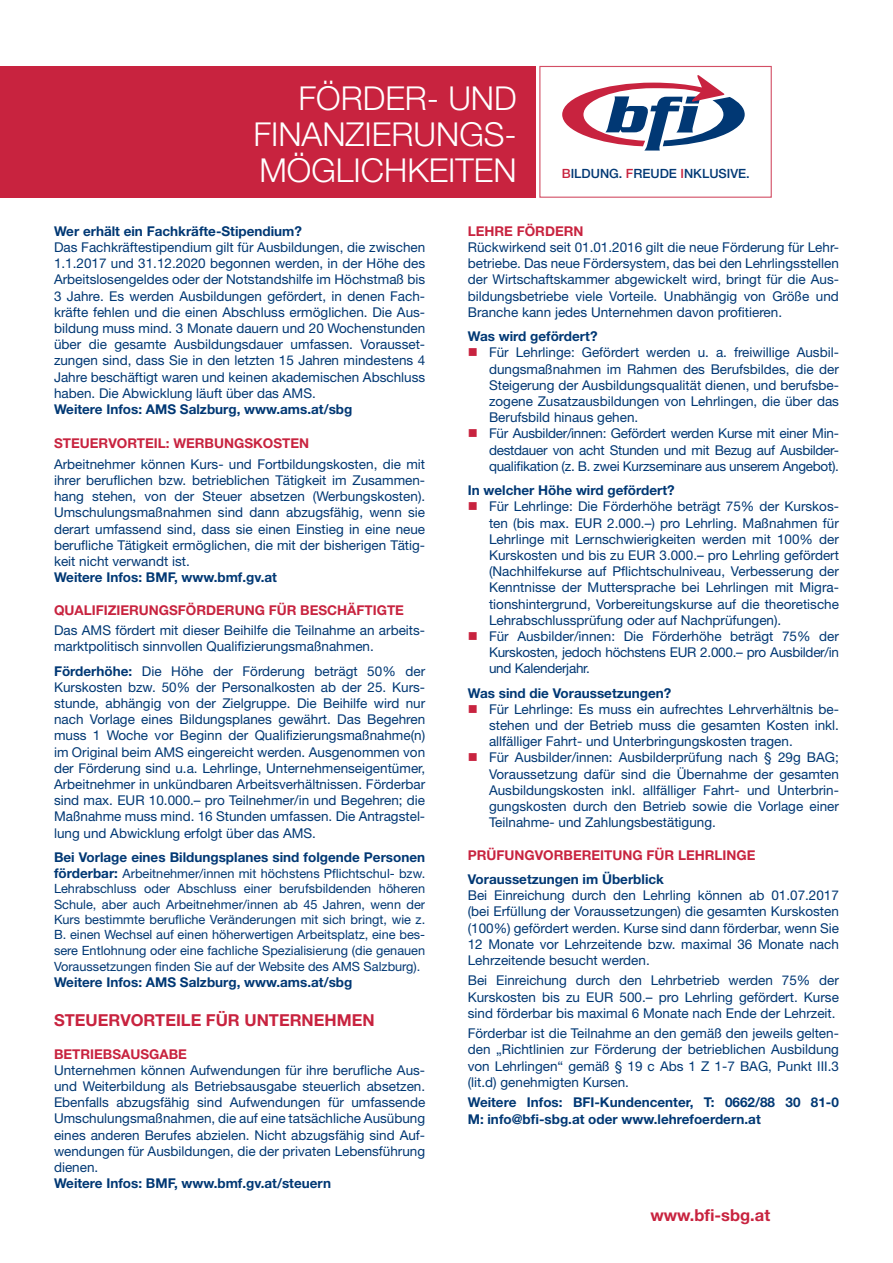
<style>
.page{position:relative;width:893px;height:1263px;background:#fff}
.page>*{position:absolute;margin:0;border:0;box-sizing:border-box;transform-origin:0 0}
.t1{font:300 33px/36px "Helvetica Neue LT Std";color:#fff;text-align:justify}
.Fließtext{font:700 16.5px "Helvetica Neue LT Std";color:#c8233f}
.Fließtext-2{font:13.5px/16.2px "Helvetica Neue LT Std";color:#013874;text-align:justify}
.Fließtexteinzug{font:13.5px/16.2px "Helvetica Neue LT Std";color:#013874;text-align:justify}
.Fließtext-3{font:700 13.5px/16.2px "Helvetica Neue LT Std";color:#013874}
.Fließtext-4{font:700 13.5px "Helvetica Neue LT Std";color:#c8233f}
.Überschrift_rot_Bloc{font:700 13.5px "Helvetica Neue LT Std";color:#c8233f}
.Fließtexteinzug-2{font:700 13.5px "Helvetica Neue LT Std";color:#013874}
.Fließtext-5{font:12.75px/15.5px "Helvetica Neue LT Std";color:#013874;text-align:justify}
.t2{font:500 12.75px "Helvetica Neue LT Std";color:#013874}
.s1{color:#c8233f}
.s2{font-weight:700}
.s3{font-weight:700;font-size:13.5px}
</style>
<div class="page">
<div style="left:0;top:66px;width:536px;height:132px;background:#c8233f"></div>
<div style="left:539px;top:66px;width:233px;height:132px;background:#fff;border:1px solid #c8233f"></div>
<svg style="left:562px;top:75px;width:183px;height:76px"></svg>
<p class="t1" style="left:253px;top:79px;width:265px;text-indent:45px">FÖRDER- UND FINANZIERUNGS-MÖGLICHKEITEN</p>
<p class="t2" style="left:562px;top:166px;width:189px"><span class="s1">B</span>ILDUNG. <span class="s1">F</span>REUDE <span class="s1">I</span>NKLUSIVE.</p>
<p class="Fließtext-3" style="left:54px;top:223px;width:249px">Wer erhält ein Fachkräfte-Stipendium?</p>
<p class="Fließtext-2" style="left:54px;top:239px;width:373px">Das Fachkräftestipendium gilt für Ausbildungen, die zwischen 1.1.2017 und 31.12.2020 begonnen werden, in der Höhe des Arbeitslosengeldes oder der Notstandshilfe im Höchstmaß bis 3 Jahre. Es werden Ausbildungen gefördert, in denen Fach&shy;kräfte fehlen und die einen Abschluss ermöglichen. Die Aus&shy;bildung muss mind. 3 Monate dauern und 20 Wochenstunden über die gesamte Ausbildungsdauer umfassen. Vorausset&shy;zungen sind, dass Sie in den letzten 15 Jahren mindestens 4<br>Jahre beschäftigt waren und keinen akademischen Abschluss haben. Die Abwicklung läuft über das AMS.</p>
<p class="Fließtext-3" style="left:54px;top:401px;width:300px">Weitere Infos: AMS Salzburg, www.ams.at/sbg</p>
<p class="Überschrift_rot_Bloc" style="left:54px;top:435px;width:257px">STEUERVORTEIL: WERBUNGSKOSTEN</p>
<p class="Fließtext-2" style="left:54px;top:456px;width:373px">Arbeitnehmer können Kurs- und Fortbildungskosten, die mit ihrer beruflichen bzw. betrieblichen Tätigkeit im Zusammen&shy;hang stehen, von der Steuer absetzen (Werbungskosten).<br>Umschulungsmaßnahmen sind dann abzugsfähig, wenn sie derart umfassend sind, dass sie einen Einstieg in eine neue berufliche Tätigkeit ermöglichen, die mit der bisherigen Tätig&shy;keit nicht verwandt ist.</p>
<p class="Fließtext-3" style="left:54px;top:569px;width:224px">Weitere Infos: BMF, www.bmf.gv.at</p>
<p class="Fließtext-4" style="left:54px;top:601px;width:351px">QUALIFIZIERUNGSFÖRDERUNG FÜR BESCHÄFTIGTE</p>
<p class="Fließtext-2" style="left:54px;top:622px;width:373px">Das AMS fördert mit dieser Beihilfe die Teilnahme an arbeits&shy;marktpolitisch sinnvollen Qualifizierungsmaßnahmen.</p>
<p class="Fließtext-2" style="left:54px;top:662px;width:373px"><span class="s2">Förderhöhe:</span> Die Höhe der Förderung beträgt 50% der Kurskosten bzw. 50% der Personalkosten ab der 25. Kurs&shy;stunde, abhängig von der Zielgruppe. Die Beihilfe wird nur nach Vorlage eines Bildungsplanes gewährt. Das Begehren muss 1 Woche vor Beginn der Qualifizierungsmaßnahme(n) im Original beim AMS eingereicht werden. Ausgenommen von der Förderung sind u.a. Lehrlinge, Unternehmenseigentümer, Arbeitnehmer in unkündbaren Arbeitsverhältnissen. Förderbar sind max. EUR 10.000.– pro Teilnehmer/in und Begehren; die Maßnahme muss mind. 16 Stunden umfassen. Die Antragstel&shy;lung und Abwicklung erfolgt über das AMS.</p>
<p class="Fließtext-3" style="left:54px;top:849px;width:373px">Bei Vorlage eines Bildungsplanes sind folgende Personen</p>
<p class="Fließtext-5" style="left:54px;top:866px;width:373px"><span class="s3">förderbar:</span> Arbeitnehmer/innen mit höchstens Pflichtschul- bzw.<br>Lehrabschluss oder Abschluss einer berufsbildenden höheren Schule, aber auch Arbeitnehmer/innen ab 45 Jahren, wenn der Kurs bestimmte berufliche Veränderungen mit sich bringt, wie z.<br>B. einen Wechsel auf einen höherwertigen Arbeitsplatz, eine bes&shy;sere Entlohnung oder eine fachliche Spezialisierung (die genauen Voraussetzungen finden Sie auf der Website des AMS Salzburg).</p>
<p class="Fließtext-3" style="left:54px;top:974px;width:300px">Weitere Infos: AMS Salzburg, www.ams.at/sbg</p>
<p class="Fließtext" style="left:54px;top:1010px;width:322px">STEUERVORTEILE FÜR UNTERNEHMEN</p>
<p class="Fließtext-4" style="left:54px;top:1045px;width:135px">BETRIEBSAUSGABE</p>
<p class="Fließtext-2" style="left:54px;top:1062px;width:373px">Unternehmen können Aufwendungen für ihre berufliche Aus&shy;und Weiterbildung als Betriebsausgabe steuerlich absetzen.<br>Ebenfalls abzugsfähig sind Aufwendungen für umfassende Umschulungsmaßnahmen, die auf eine tatsächliche Ausübung eines anderen Berufes abzielen. Nicht abzugsfähig sind Auf&shy;wendungen für Ausbildungen, die der privaten Lebensführung dienen.</p>
<p class="Fließtext-3" style="left:54px;top:1175px;width:278px">Weitere Infos: BMF, www.bmf.gv.at/steuern</p>
<p class="Fließtext-4" style="left:468px;top:223px;width:117px">LEHRE FÖRDERN</p>
<p class="Fließtext-2" style="left:468px;top:239px;width:373px">Rückwirkend seit 01.01.2016 gilt die neue Förderung für Lehr&shy;betriebe. Das neue Fördersystem, das bei den Lehrlingsstellen der Wirtschaftskammer abgewickelt wird, bringt für die Aus&shy;bildungsbetriebe viele Vorteile. Unabhängig von Größe und Branche kann jedes Unternehmen davon profitieren.</p>
<p class="Fließtext-3" style="left:468px;top:328px;width:131px">Was wird gefördert?</p>
<p class="Fließtexteinzug" style="left:489px;top:344px;width:351px;text-indent:-21px"><span class="s1">■</span> Für Lehrlinge: Gefördert werden u. a. freiwillige Ausbil&shy;dungsmaßnahmen im Rahmen des Berufsbildes, die der Steigerung der Ausbildungsqualität dienen, und berufsbe&shy;zogene Zusatzausbildungen von Lehrlingen, die über das Berufsbild hinaus gehen.</p>
<p class="Fließtexteinzug" style="left:489px;top:425px;width:351px;text-indent:-21px"><span class="s1">■</span> Für Ausbilder/innen: Gefördert werden Kurse mit einer Min&shy;destdauer von acht Stunden und mit Bezug auf Ausbilder&shy;qualifikation (z. B. zwei Kurzseminare aus unserem Angebot).</p>
<p class="Fließtext-3" style="left:468px;top:482px;width:208px">In welcher Höhe wird gefördert?</p>
<p class="Fließtexteinzug" style="left:489px;top:498px;width:351px;text-indent:-21px"><span class="s1">■</span> Für Lehrlinge: Die Förderhöhe beträgt 75% der Kurskos&shy;ten (bis max. EUR 2.000.–) pro Lehrling. Maßnahmen für Lehrlinge mit Lernschwierigkeiten werden mit 100% der Kurskosten und bis zu EUR 3.000.– pro Lehrling gefördert (Nachhilfekurse auf Pflichtschulniveau, Verbesserung der Kenntnisse der Muttersprache bei Lehrlingen mit Migra&shy;tionshintergrund, Vorbereitungskurse auf die theoretische Lehrabschlussprüfung oder auf Nachprüfungen).</p>
<p class="Fließtexteinzug" style="left:489px;top:628px;width:351px;text-indent:-21px"><span class="s1">■</span> Für Ausbilder/innen: Die Förderhöhe beträgt 75% der Kurskosten, jedoch höchstens EUR 2.000.– pro Ausbilder/in und Kalenderjahr.</p>
<p class="Fließtexteinzug-2" style="left:468px;top:684px;width:205px">Was sind die Voraussetzungen?</p>
<p class="Fließtexteinzug" style="left:489px;top:701px;width:351px;text-indent:-21px"><span class="s1">■</span> Für Lehrlinge: Es muss ein aufrechtes Lehrverhältnis be&shy;stehen und der Betrieb muss die gesamten Kosten inkl. allfälliger Fahrt- und Unterbringungskosten tragen.</p>
<p class="Fließtexteinzug" style="left:489px;top:749px;width:351px;text-indent:-21px"><span class="s1">■</span> Für Ausbilder/innen: Ausbilderprüfung nach § 29g BAG; Voraussetzung dafür sind die Übernahme der gesamten Ausbildungskosten inkl. allfälliger Fahrt- und Unterbrin&shy;gungskosten durch den Betrieb sowie die Vorlage einer Teilnahme- und Zahlungsbestätigung.</p>
<p class="Fließtext-4" style="left:468px;top:846px;width:289px">PRÜFUNGVORBEREITUNG FÜR LEHRLINGE</p>
<p class="Fließtext-3" style="left:468px;top:871px;width:198px">Voraussetzungen im Überblick</p>
<p class="Fließtext-2" style="left:468px;top:887px;width:373px">Bei Einreichung durch den Lehrling können ab 01.07.2017 (bei Erfüllung der Voraussetzungen) die gesamten Kurskosten (100%) gefördert werden. Kurse sind dann förderbar, wenn Sie 12 Monate vor Lehrzeitende bzw. maximal 36 Monate nach Lehrzeitende besucht werden.</p>
<p class="Fließtext-2" style="left:468px;top:972px;width:373px">Bei Einreichung durch den Lehrbetrieb werden 75% der Kurskosten bis zu EUR 500.– pro Lehrling gefördert. Kurse sind förderbar bis maximal 6 Monate nach Ende der Lehrzeit.</p>
<p class="Fließtext-2" style="left:468px;top:1025px;width:373px">Förderbar ist die Teilnahme an den gemäß den jeweils gelten&shy;den „Richtlinien zur Förderung der betrieblichen Ausbildung von Lehrlingen“ gemäß § 19 c Abs 1 Z 1-7 BAG, Punkt III.3 (lit.d) genehmigten Kursen.</p>
<p class="Fließtext-3" style="left:468px;top:1094px;width:373px">Weitere Infos: BFI-Kundencenter, T: 0662/88 30 81-0<br>M: info@bfi-sbg.at oder www.lehrefoerdern.at</p>
<p class="Fließtext" style="left:650px;top:1205px;width:121px">www.bfi-sbg.at</p>
</div>
